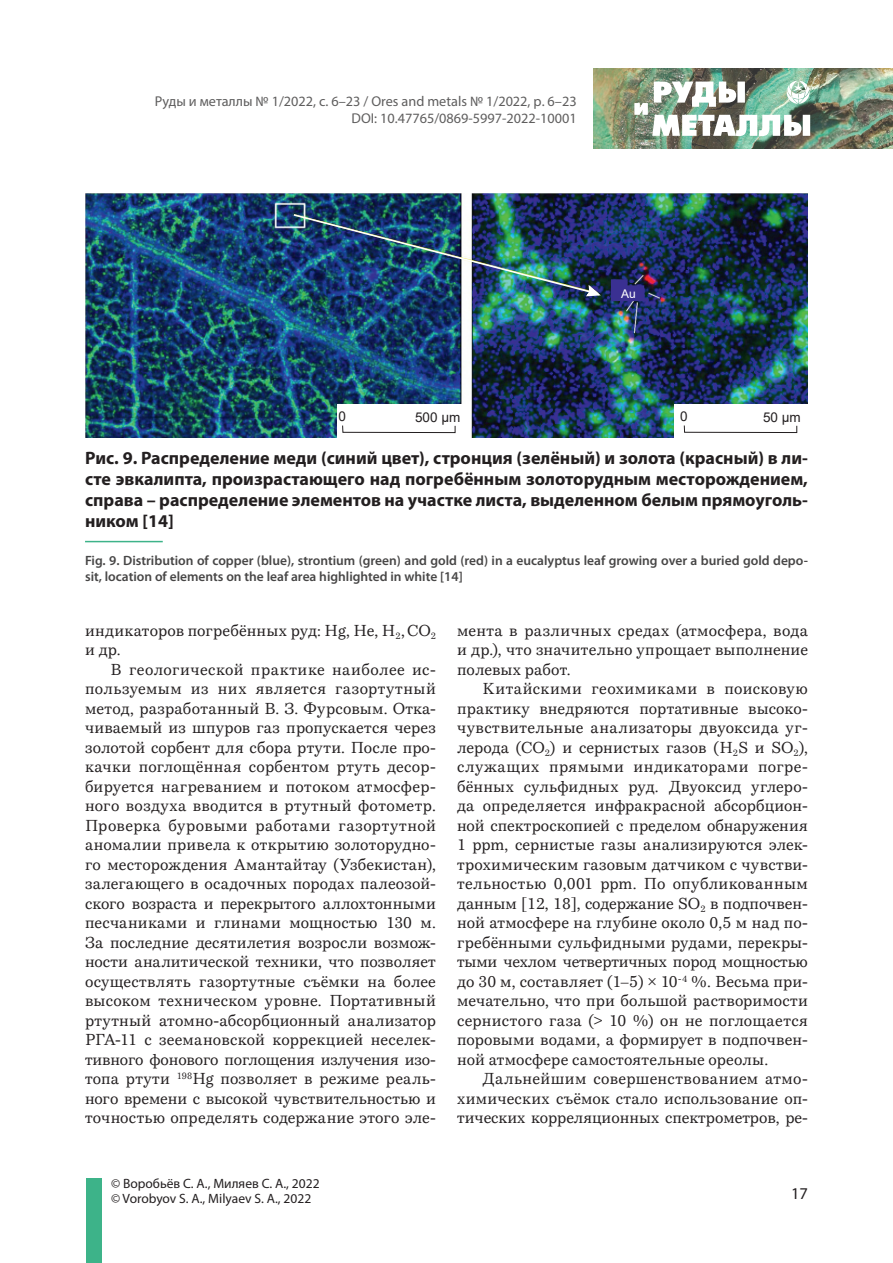
<style>
.page{position:relative;width:893px;height:1263px;background:#fff}
.page>*{position:absolute;margin:0;border:0;box-sizing:border-box;transform-origin:0 0}
.t1{font:700 18px/21px "Myriad Pro";color:#231f20;text-align:justify}
.t2{font:16.5px "Myriad Pro";color:#231f20}
.Осн__текст_РиМ{font:15.75px/19.5px "Bressay Trial";letter-spacing:.005em;color:#231f20;text-align:justify}
.t3{font:14.25px/17.1px "Myriad Pro";color:#5f5e5e;text-align:right}
.Назв__рис__англ{font:600 13.5px/16.2px "Myriad Pro";color:#474646}
.t4{font:13.5px/15px "Myriad Pro";color:#231f20}
.t5{font:13.5px "Arial";color:#231f20}
.t6{font:12px "Arial";color:#fff}
</style>
<div class="page">
<div style="left:86px;top:1178px;width:15px;height:85px;background:#3db389"></div>
<img style="left:594px;top:68px;width:299px;height:81px">
<img style="left:635px;top:81px;width:176px;height:55px">
<img style="left:85px;top:193px;width:723px;height:245px">
<div style="left:337px;top:404px;width:132px;height:34px;background:#fff"></div>
<div style="left:342px;top:425px;width:113px;height:8px;border:1px solid #231f20"></div>
<div style="left:674px;top:404px;width:134px;height:34px;background:#fff"></div>
<div style="left:684px;top:425px;width:113px;height:8px;border:1px solid #231f20"></div>
<svg style="left:611px;top:279px;width:33px;height:22px"></svg>
<img style="left:292px;top:213px;width:311px;height:84px">
<hr style="left:85px;top:541px;width:78px;height:1px;background:#3db389">
<p class="t3" style="left:155px;top:92px;width:423px">Руды и металлы № 1/2022, с. 6–23 / Ores and metals № 1/2022, р. 6–23<br>DOI: 10.47765/0869-5997-2022-10001</p>
<p class="t6" style="left:621px;top:285px;width:16px">Au</p>
<p class="t5" style="left:339px;top:407px;width:9px">0</p>
<p class="t5" style="left:415px;top:408px;width:47px">500 μm</p>
<p class="t5" style="left:680px;top:407px;width:9px">0</p>
<p class="t5" style="left:763px;top:408px;width:39px">50 μm</p>
<p class="t1" style="left:85px;top:447px;width:724px">Рис. 9. Распределение меди (синий цвет), стронция (зелёный) и золота (красный) в ли&shy;сте эвкалипта, произрастающего над погребённым золоторудным месторождением, справа – распределение элементов на участке листа, выделенном белым прямоуголь&shy;ником [14]</p>
<p class="Назв__рис__англ" style="left:85px;top:553px;width:724px">Fig. 9. Distribution of copper (blue), strontium (green) and gold (red) in a eucalyptus leaf growing over a buried gold depo&shy;sit, location of elements on the leaf area highlighted in white [14]</p>
<p class="Осн__текст_РиМ" style="left:85px;top:621px;width:352px">индикаторов погребённых руд: Hg, He, H<sub>2</sub>,CO<sub>2 </sub>и др.</p>
<p class="Осн__текст_РиМ" style="left:85px;top:660px;width:352px;text-indent:26px">В геологической практике наиболее ис&shy;пользуемым из них является газортутный метод, разработанный В. З. Фурсовым. Отка&shy;чиваемый из шпуров газ пропускается через золотой сорбент для сбора ртути. После про&shy;качки поглощённая сорбентом ртуть десор&shy;бируется нагреванием и потоком атмосфер&shy;ного воздуха вводится в ртутный фотометр.<br>Проверка буровыми работами газортутной аномалии привела к открытию золоторудно&shy;го месторождения Амантайтау (Узбекистан), залегающего в осадочных породах палеозой&shy;ского возраста и перекрытого аллохтонными песчаниками и глинами мощностью 130 м.<br>За последние десятилетия возросли возмож&shy;ности аналитической техники, что позволяет осуществлять газортутные съёмки на более высоком техническом уровне. Портативный ртутный атомно-абсорбционный анализатор РГА-11 с зеемановской коррекцией неселек&shy;тивного фонового поглощения излучения изо&shy;топа ртути <sup>198</sup>Hg позволяет в режиме реаль&shy;ного времени с высокой чувствительностью и точностью определять содержание этого эле-</p>
<p class="t4" style="left:111px;top:1175px;width:210px">© Воробьёв С. А., Миляев С. А., 2022 © Vorobyov S. A., Milyaev S. A., 2022</p>
<p class="Осн__текст_РиМ" style="left:457px;top:621px;width:352px">мента в различных средах (атмосфера, вода и др.), что значительно упрощает выполнение полевых работ.</p>
<p class="Осн__текст_РиМ" style="left:457px;top:679px;width:352px;text-indent:26px">Китайскими геохимиками в поисковую практику внедряются портативные высоко&shy;чувствительные анализаторы двуоксида уг&shy;лерода (CO<sub>2</sub>) и сернистых газов (H<sub>2</sub>S и SO<sub>2</sub>), служащих прямыми индикаторами погре&shy;бённых сульфидных руд. Двуоксид углеро&shy;да определяется инфракрасной абсорбцион&shy;ной спектроскопией с пределом обнаружения 1 ppm, сернистые газы анализируются элек&shy;трохимическим газовым датчиком с чувстви&shy;тельностью 0,001 ppm. По опубликованным данным [12, 18], содержание SO<sub>2</sub> в подпочвен&shy;ной атмосфере на глубине около 0,5 м над по&shy;гребёнными сульфидными рудами, перекры&shy;тыми чехлом четвертичных пород мощностью до 30 м, составляет (1–5) × 10<sup>-4</sup> %. Весьма при&shy;мечательно, что при большой растворимости сернистого газа (&gt; 10 %) он не поглощается поровыми водами, а формирует в подпочвен&shy;ной атмосфере самостоятельные ореолы.</p>
<p class="Осн__текст_РиМ" style="left:457px;top:1069px;width:352px;text-indent:26px">Дальнейшим совершенствованием атмо&shy;химических съёмок стало использование оп&shy;тических корреляционных спектрометров, ре-</p>
<p class="t2" style="left:791px;top:1183px;width:18px">17</p>
</div>
